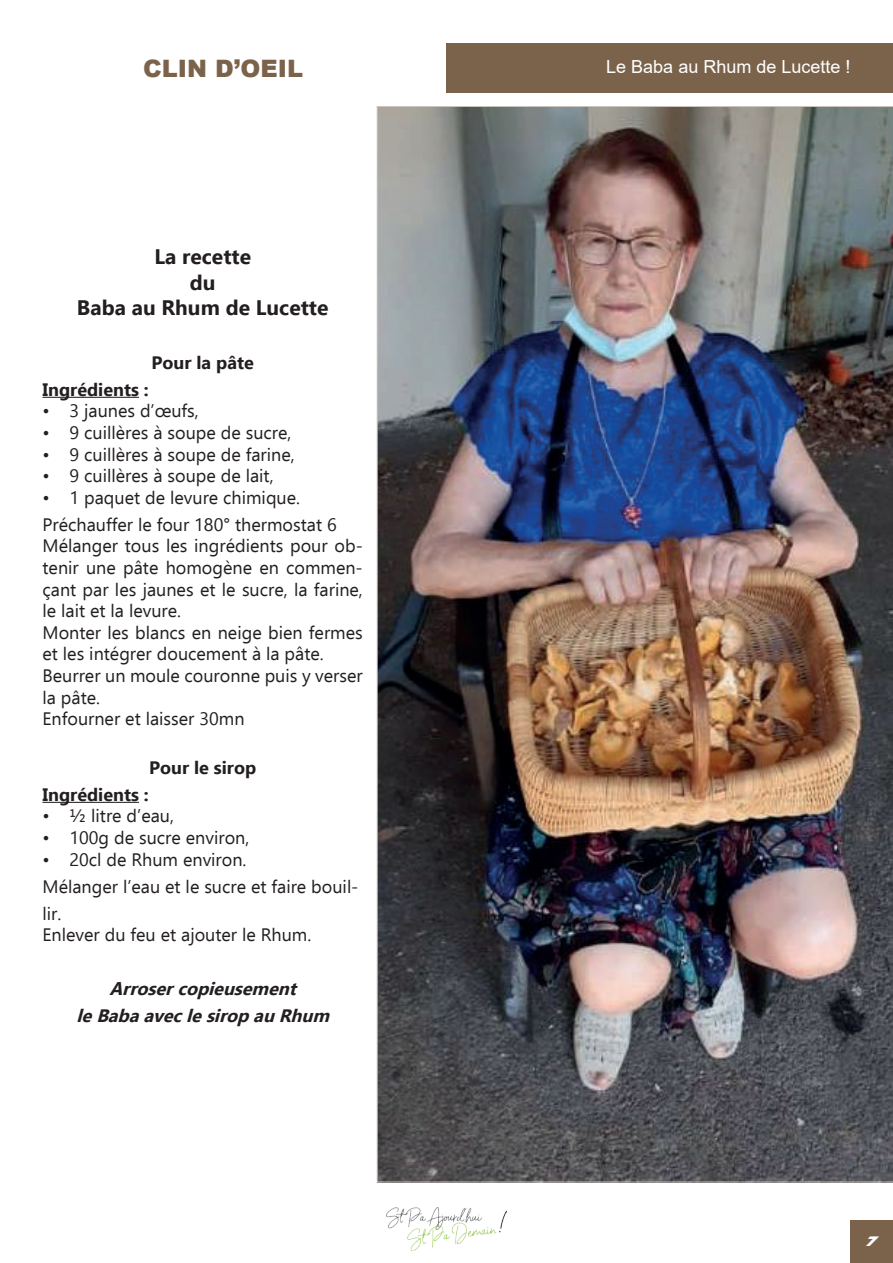
<style>
.page{position:relative;width:893px;height:1263px;background:#fff}
.page>*{position:absolute;margin:0;border:0;box-sizing:border-box;transform-origin:0 0}
.t1{font:900 24px "Arial";color:#7b634b}
.t2{font:700 21px/25.2px "Ebrima";color:#231f20;text-align:center}
.t3{font:18px/21.6px "Ebrima";color:#231f20}
.t4{font:700 18px "Ebrima";color:#231f20}
.t5{font:italic 700 18px/27px "Ebrima";color:#231f20;text-align:center}
.t6{font:18px "Arial";color:#fff}
.t7{font:18px "Airstrike";color:#fff}
</style>
<div class="page">
<img style="left:377px;top:106px;width:516px;height:1076px">
<div style="left:850px;top:1220px;width:43px;height:43px;background:#7b634b"></div>
<div style="left:446px;top:43px;width:447px;height:49px;background:#7b634b"></div>
<img style="left:387px;top:1208px;width:119px;height:42px">
<hr style="left:43px;top:397px;width:96px;height:1px;background:#231f20">
<hr style="left:43px;top:802px;width:96px;height:1px;background:#231f20">
<h1 class="t1" style="left:143px;top:51px;width:162px">CLIN D’OEIL</h1>
<p class="t6" style="left:606px;top:54px;width:246px">Le Baba au Rhum de Lucette !</p>
<p class="t2" style="left:77px;top:243px;width:253px">La recette<br>du<br>Baba au Rhum de Lucette</p>
<p class="t4" style="left:151px;top:348px;width:104px">Pour la pâte</p>
<p class="t4" style="left:43px;top:375px;width:108px">Ingrédients :</p>
<p class="t3" style="left:43px;top:400px;width:158px">• 3 jaunes d’œufs,</p>
<p class="t3" style="left:43px;top:421px;width:250px">• 9 cuillères à soupe de sucre,</p>
<p class="t3" style="left:43px;top:443px;width:254px">• 9 cuillères à soupe de farine,</p>
<p class="t3" style="left:43px;top:464px;width:233px">• 9 cuillères à soupe de lait,</p>
<p class="t3" style="left:43px;top:483px;width:296px;line-height:27px">• 1 paquet de levure chimique.<br>Préchauffer le four 180° thermostat 6</p>
<p class="t3" style="left:43px;top:535px;width:322px">Mélanger tous les ingrédients pour ob&shy;tenir une pâte homogène en commen&shy;çant par les jaunes et le sucre, la farine, le lait et la levure.<br>Monter les blancs en neige bien fermes et les intégrer doucement à la pâte.<br>Beurrer un moule couronne puis y verser la pâte.<br>Enfourner et laisser 30mn</p>
<p class="t4" style="left:149px;top:753px;width:109px">Pour le sirop</p>
<p class="t4" style="left:43px;top:780px;width:108px">Ingrédients :</p>
<p class="t3" style="left:43px;top:805px;width:133px">• ½ litre d’eau,</p>
<p class="t3" style="left:43px;top:826px;width:208px">• 100g de sucre environ,</p>
<p class="t3" style="left:43px;top:845px;width:317px;line-height:27px">• 20cl de Rhum environ.<br>Mélanger l’eau et le sucre et faire bouil&shy;lir.</p>
<p class="t3" style="left:43px;top:923px;width:270px">Enlever du feu et ajouter le Rhum.</p>
<p class="t5" style="left:77px;top:974px;width:261px">Arrosercopieusement leBabaaveclesiropauRhum</p>
<p class="t7" style="left:865px;top:1232px;width:12px">7</p>
</div>
